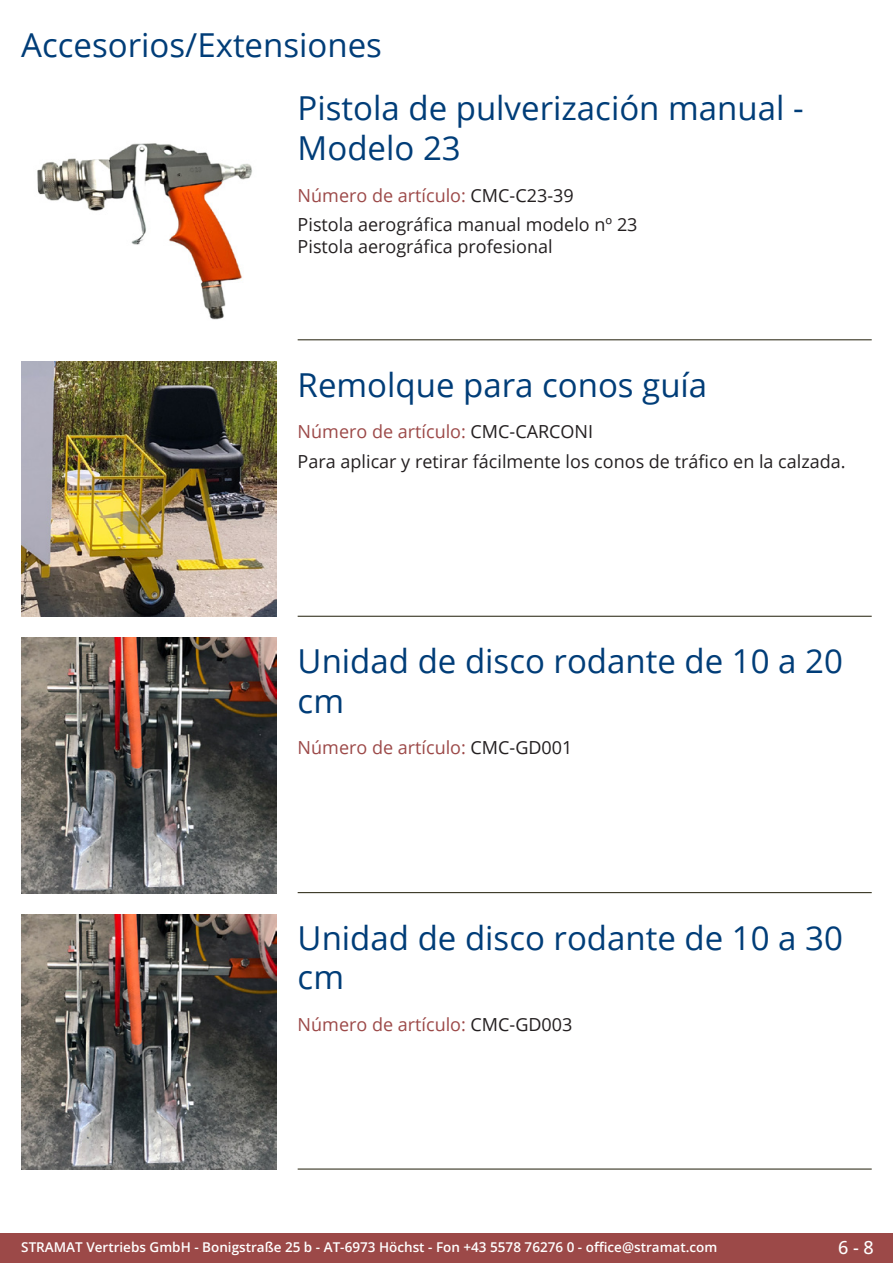
<style>
.page{position:relative;width:893px;height:1263px;background:#fff}
.page>*{position:absolute;margin:0;border:0;box-sizing:border-box;transform-origin:0 0}
.Produkttitel{font:33px/39.6px "Open Sans";color:#003d78}
.RastTitel{font:33px "Open Sans";color:#003d78}
.Beschreibung_Text{font:18px/21.6px "Open Sans";color:#231f20}
.TechDaten_Überschrif{font:18px "Open Sans";color:#9c4948}
.t1{font:500 18px "Open Sans";color:#fff}
.t2{font:600 13.5px "Open Sans";color:#fff}
.s1{color:#231f20}
</style>
<div class="page">
<div style="left:0;top:1233px;width:893px;height:30px;background:#9c4948"></div>
<hr style="left:298px;top:340px;width:574px;height:1px;background:#201d08">
<hr style="left:298px;top:616px;width:574px;height:1px;background:#201d08">
<hr style="left:298px;top:892px;width:574px;height:1px;background:#201d08">
<hr style="left:298px;top:1169px;width:574px;height:1px;background:#201d08">
<img style="left:37px;top:143px;width:215px;height:177px">
<img style="left:21px;top:361px;width:255px;height:256px">
<img style="left:21px;top:638px;width:255px;height:255px">
<img style="left:21px;top:914px;width:255px;height:255px">
<p class="RastTitel" style="left:21px;top:22px;width:362px">Accesorios/Extensiones</p>
<p class="Produkttitel" style="left:298px;top:88px;width:507px">Pistola de pulverización manual -<br>Modelo 23</p>
<p class="TechDaten_Überschrif" style="left:298px;top:183px;width:278px">Número de artículo: <span class="s1">CMC-C23-39</span></p>
<p class="Beschreibung_Text" style="left:298px;top:214px;width:341px">Pistola aerográfica manual modelo nº 23<br>Pistola aerográfica profesional</p>
<p class="Produkttitel" style="left:298px;top:364px;width:411px">Remolque para conos guía</p>
<p class="TechDaten_Überschrif" style="left:298px;top:420px;width:297px">Número de artículo: <span class="s1">CMC-CARCONI</span></p>
<p class="Beschreibung_Text" style="left:298px;top:450px;width:549px">Para aplicar y retirar fácilmente los conos de tráfico en la calzada.</p>
<p class="Produkttitel" style="left:298px;top:640px;width:547px">Unidad de disco rodante de 10 a 20 cm</p>
<p class="TechDaten_Überschrif" style="left:298px;top:735px;width:276px">Número de artículo: <span class="s1">CMC-GD001</span></p>
<p class="Produkttitel" style="left:298px;top:917px;width:547px">Unidad de disco rodante de 10 a 30 cm</p>
<p class="TechDaten_Überschrif" style="left:298px;top:1012px;width:276px">Número de artículo: <span class="s1">CMC-GD003</span></p>
<p class="t2" style="left:21px;top:1238px;width:698px">STRAMAT Vertriebs GmbH - Bonigstraße 25 b - AT-6973 Höchst - Fon +43 5578 76276 0 - office@stramat.com</p>
<p class="t1" style="left:838px;top:1234px;width:37px">6 - 8</p>
</div>
